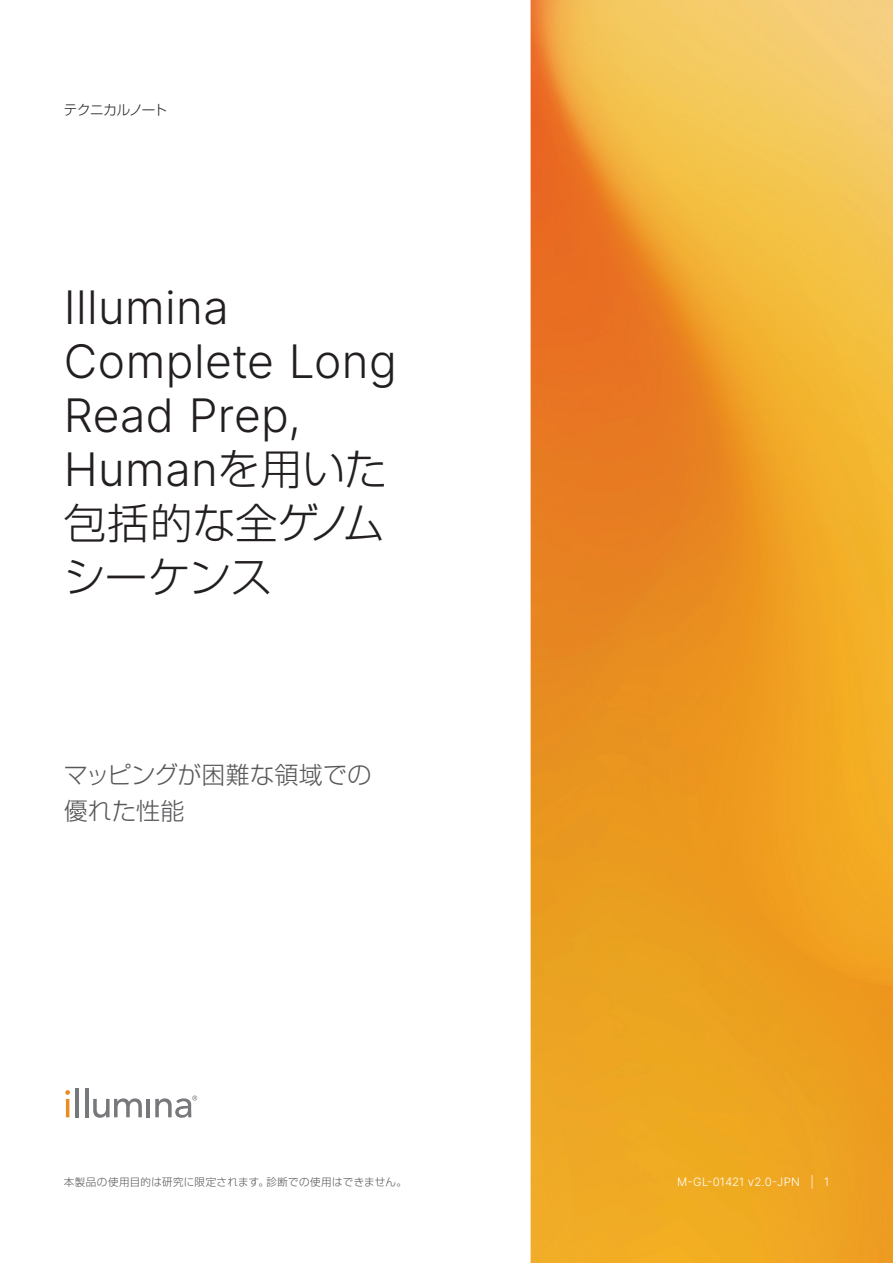
<style>
.page{position:relative;width:893px;height:1263px;background:#fff}
.page>*{position:absolute;margin:0;border:0;box-sizing:border-box;transform-origin:0 0}
.t1{font:300 46.2px/54px "Inter";letter-spacing:.005em;color:#231f20}
.t2{font:300 42px/54px "Shin Go Pro";color:#231f20}
.t3{font:300 24px/36px "Shin Go Pro";letter-spacing:.005em;color:#57585a}
.t4{font:300 13.5px "Shin Go Pro";letter-spacing:-.04em;color:#231f20}
.t5{font:300 11.55px "Inter";letter-spacing:.02em;color:#fff}
.t6{font:300 10.5px "Shin Go Pro";letter-spacing:.035em;color:#57585a}
.s1{font-family:"Shin Go Pro";font-size:42px}
</style>
<div class="page">
<img style="left:531px;top:0;width:362px;height:1263px">
<hr style="left:66px;top:1099px;width:3px;height:18px;background:#ec8b22">
<hr style="left:75px;top:1088px;width:4px;height:29px;background:#77787c">
<hr style="left:85px;top:1088px;width:3px;height:29px;background:#77787c">
<svg style="left:93px;top:1098px;width:49px;height:20px"></svg>
<hr style="left:147px;top:1099px;width:3px;height:18px;background:#77787c">
<svg style="left:65px;top:1090px;width:5px;height:5px"></svg>
<svg style="left:155px;top:1095px;width:42px;height:23px"></svg>
<p class="t4" style="left:64px;top:99px;width:105px">テクニカルノート</p>
<p class="t1" style="left:64px;top:279px;width:335px">Illumina<br>Complete Long<br>Read Prep,<br>Human<span class="s1">を用いた</span></p>
<p class="t2" style="left:64px;top:491px;width:323px">包括的な全ゲノムシーケンス</p>
<p class="t3" style="left:64px;top:754px;width:309px">マッピングが困難な領域での優れた性能</p>
<p class="t6" style="left:64px;top:1173px;width:345px">本製品の使用目的は研究に限定されます。診断での使用はできません。</p>
<p class="t5" style="left:677px;top:1173px;width:124px">M-GL-01421 v2.0-JPN</p>
<p class="t5" style="left:810px;top:1173px;width:20px">| 1</p>
</div>
